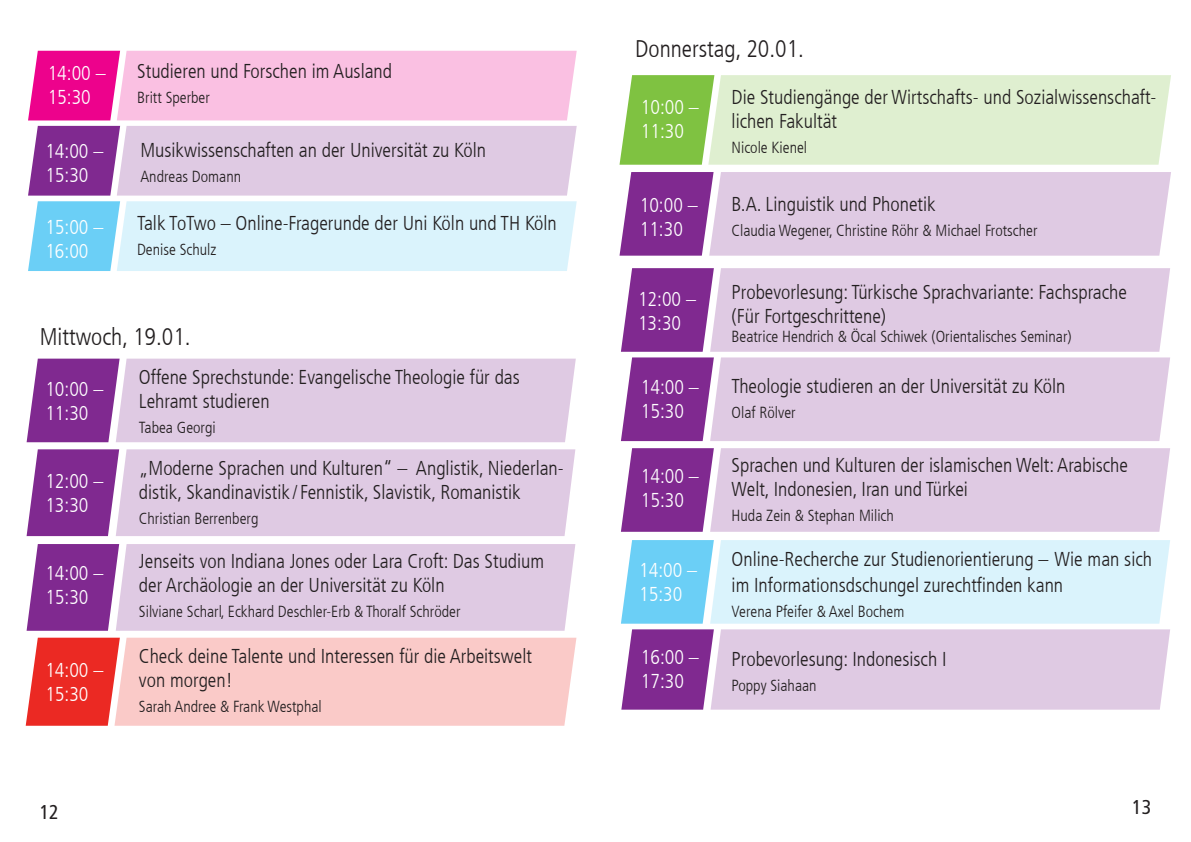
<style>
.page{position:relative;width:1191px;height:842px;background:#fff}
.page>*{position:absolute;margin:0;border:0;box-sizing:border-box;transform-origin:0 0}
.t1{font:300 condensed 24px "Frutiger LT Com";color:#231f20}
.t2{font:300 condensed 20px/24px "Frutiger LT Com";color:#231f20}
.t3{font:300 condensed 20px/24px "Frutiger LT Com";color:#fff}
.t4{font:condensed 20px "Frutiger LT Com";color:#231f20}
.t5{font:300 condensed 16px "Frutiger LT Com";color:#231f20}
</style>
<div class="page">
<svg style="left:25px;top:638px;width:89px;height:88px;background:#ec3d38"></svg>
<svg style="left:28px;top:126px;width:549px;height:145px;background:#d0d2ea"></svg>
<svg style="left:28px;top:51px;width:549px;height:69px;background:#f8a5d5"></svg>
<svg style="left:26px;top:449px;width:88px;height:87px;background:#8b3c9a"></svg>
<svg style="left:26px;top:544px;width:88px;height:87px;background:#8b3c9a"></svg>
<svg style="left:26px;top:359px;width:550px;height:83px;background:#d1b3d7"></svg>
<div style="left:114px;top:449px;width:462px;height:87px;background:#dfcae3"></div>
<div style="left:114px;top:544px;width:462px;height:87px;background:#dfcae3"></div>
<div style="left:114px;top:638px;width:463px;height:88px;background:#facac8"></div>
<svg style="left:619px;top:172px;width:552px;height:84px;background:#d2b4d7"></svg>
<svg style="left:619px;top:75px;width:89px;height:90px;background:#8bc753"></svg>
<div style="left:708px;top:75px;width:463px;height:90px;background:#dfefd0"></div>
<svg style="left:621px;top:268px;width:549px;height:173px;background:#d3b6d8"></svg>
<svg style="left:621px;top:448px;width:549px;height:84px;background:#d2b4d7"></svg>
<svg style="left:621px;top:540px;width:549px;height:170px;background:#d0d3ea"></svg>
<p class="t3" style="left:48px;top:61px;width:59px">14:00 –<br>15:30</p>
<p class="t2" style="left:137px;top:59px;width:256px">Studieren und Forschen im Ausland</p>
<p class="t5" style="left:137px;top:88px;width:74px">Britt Sperber</p>
<p class="t3" style="left:45px;top:139px;width:59px">14:00 –<br>15:30</p>
<p class="t2" style="left:140px;top:138px;width:347px">Musikwissenschaften an der Universität zu Köln</p>
<p class="t5" style="left:140px;top:167px;width:102px">Andreas Domann</p>
<p class="t3" style="left:45px;top:214px;width:59px">15:00 –<br>16:00</p>
<p class="t2" style="left:137px;top:211px;width:421px">Talk ToTwo – Online-Fragerunde der Uni Köln und TH Köln</p>
<p class="t5" style="left:137px;top:240px;width:81px">Denise Schulz</p>
<p class="t1" style="left:40px;top:322px;width:152px">Mittwoch, 19.01.</p>
<p class="t3" style="left:45px;top:377px;width:59px">10:00 –<br>11:30</p>
<p class="t2" style="left:139px;top:365px;width:382px">Offene Sprechstunde: Evangelische Theologie für das<br>Lehramt studieren</p>
<p class="t5" style="left:139px;top:417px;width:78px">Tabea Georgi</p>
<p class="t3" style="left:45px;top:469px;width:59px">12:00 –<br>13:30</p>
<p class="t3" style="left:45px;top:561px;width:59px">14:00 –<br>15:30</p>
<p class="t3" style="left:45px;top:658px;width:59px">14:00 –<br>15:30</p>
<p class="t2" style="left:139px;top:456px;width:426px">„Moderne Sprachen und Kulturen“ – Anglistik, Niederlan&shy;distik, Skandinavistik / Fennistik, Slavistik, Romanistik</p>
<p class="t5" style="left:139px;top:509px;width:121px">Christian Berrenberg</p>
<p class="t2" style="left:139px;top:549px;width:407px">Jenseits von Indiana Jones oder Lara Croft: Das Studium der Archäologie an der Universität zu Köln</p>
<p class="t5" style="left:139px;top:601px;width:323px">Silviane Scharl, Eckhard Deschler-Erb &amp; Thoralf Schröder</p>
<p class="t2" style="left:139px;top:644px;width:394px">Check deine Talente und Interessen für die Arbeitswelt von morgen!</p>
<p class="t5" style="left:139px;top:697px;width:184px">Sarah Andree &amp; Frank Westphal</p>
<p class="t1" style="left:635px;top:34px;width:170px">Donnerstag, 20.01.</p>
<p class="t3" style="left:641px;top:94px;width:59px">10:00 –<br>11:30</p>
<p class="t2" style="left:731px;top:85px;width:426px">Die Studiengänge der Wirtschafts- und Sozialwissenschaft&shy;lichen Fakultät</p>
<p class="t5" style="left:731px;top:137px;width:77px">Nicole Kienel</p>
<p class="t3" style="left:639px;top:193px;width:59px">10:00 –<br>11:30</p>
<p class="t2" style="left:731px;top:192px;width:206px">B.A. Linguistik und Phonetik</p>
<p class="t5" style="left:731px;top:221px;width:307px">Claudia Wegener, Christine Röhr &amp; Michael Frotscher</p>
<p class="t3" style="left:638px;top:286px;width:59px">12:00 –<br>13:30</p>
<p class="t2" style="left:731px;top:279px;width:397px">Probevorlesung: Türkische Sprachvariante: Fachsprache (Für Fortgeschrittene)</p>
<p class="t5" style="left:731px;top:327px;width:341px">Beatrice Hendrich &amp; Öcal Schiwek (Orientalisches Seminar)</p>
<p class="t3" style="left:641px;top:375px;width:59px">14:00 –<br>15:30</p>
<p class="t2" style="left:731px;top:374px;width:335px">Theologie studieren an der Universität zu Köln</p>
<p class="t5" style="left:731px;top:403px;width:66px">Olaf Rölver</p>
<p class="t3" style="left:641px;top:464px;width:59px">14:00 –<br>15:30</p>
<p class="t2" style="left:731px;top:453px;width:398px">Sprachen und Kulturen der islamischen Welt: Arabische<br>Welt, Indonesien, Iran und Türkei</p>
<p class="t5" style="left:731px;top:506px;width:164px">Huda Zein &amp; Stephan Milich</p>
<p class="t3" style="left:639px;top:558px;width:59px">14:00 –<br>15:30</p>
<p class="t2" style="left:731px;top:546px;width:422px;line-height:26px">Online-Recherche zur Studienorientierung – Wie man sich im Informationsdschungel zurechtfinden kann</p>
<p class="t5" style="left:731px;top:602px;width:174px">Verena Pfeifer &amp; Axel Bochem</p>
<p class="t3" style="left:641px;top:644px;width:59px">16:00 –<br>17:30</p>
<p class="t2" style="left:731px;top:647px;width:216px">Probevorlesung: Indonesisch I</p>
<p class="t5" style="left:731px;top:675px;width:87px">Poppy Siahaan</p>
<p class="t4" style="left:40px;top:800px;width:21px">12</p>
<p class="t4" style="left:1132px;top:795px;width:21px">13</p>
</div>
